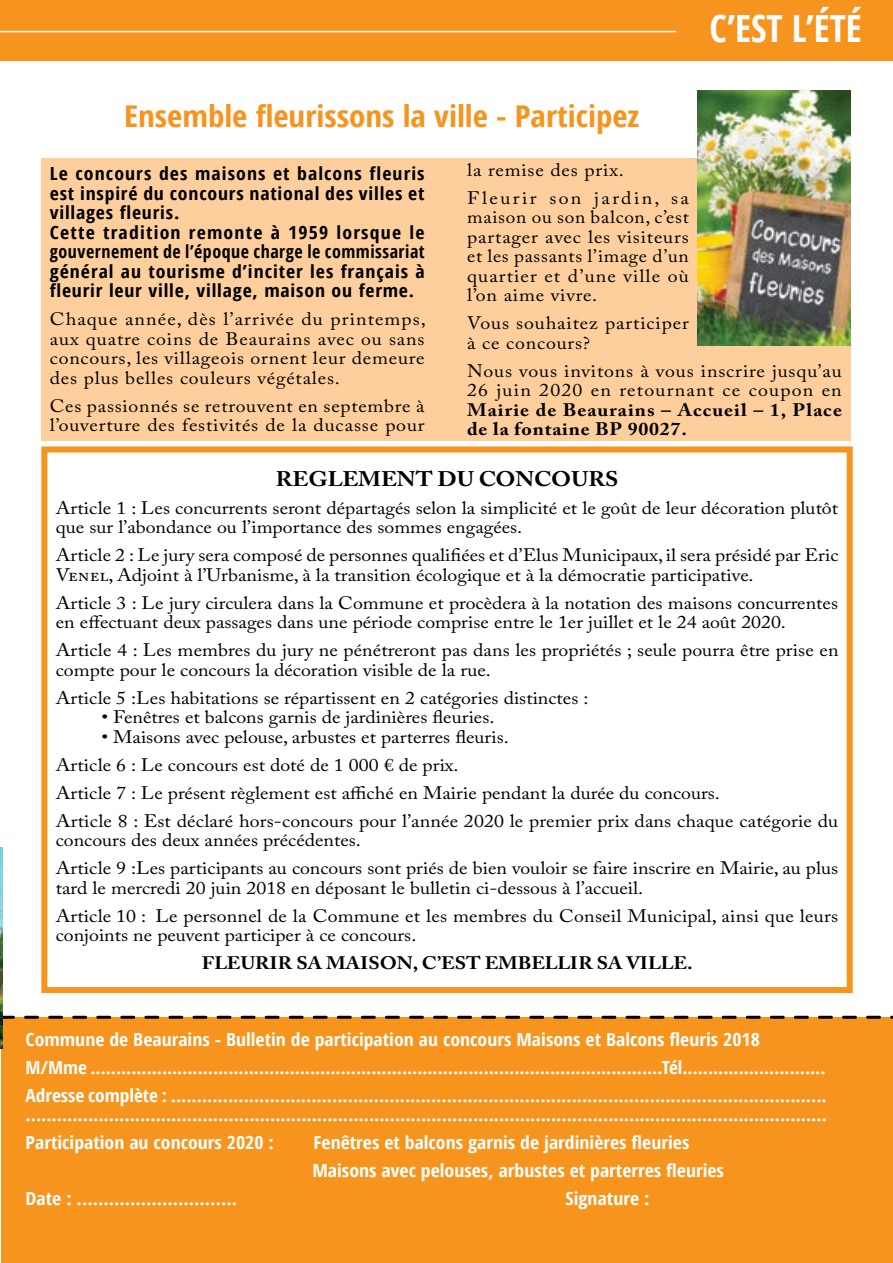
<style>
.page{position:relative;width:893px;height:1263px;background:#fff}
.page>*{position:absolute;margin:0;border:0;box-sizing:border-box;transform-origin:0 0}
.t1{font:700 37.5px "Open Sans Condensed";color:#fff}
.t2{font:700 30px "Open Sans Condensed";color:#f7941e;scale:1.1 1}
.t3{font:700 21px "Adobe Caslon Pro";letter-spacing:-.005em;color:#000;scale:1.1 1}
.t4{font:18px/19.5px "Adobe Caslon Pro";color:#000;scale:1.1 1}
.t5{font:700 18px/28px "Open Sans Condensed";color:#fff;scale:1.1 1}
.t6{font:700 18px/19.5px "Open Sans Condensed";letter-spacing:.04em;color:#000;scale:1.1 1}
.t7{font:700 18px/28px "Open Sans Condensed";color:#fff;scale:1.08 1}
.t8{font:18px/19.5px "Adobe Caslon Pro";color:#000;text-align:justify;scale:1.07 1}
.t9{font:18px/19.5px "Adobe Caslon Pro";color:#000;scale:1.09 1}
.t10{font:18px/19.5px "Adobe Caslon Pro";letter-spacing:.06em;color:#000;scale:1.1 1}
.t11{font:700 18px/19.5px "Adobe Caslon Pro";letter-spacing:.04em;color:#000;scale:1.1 1}
.t12{font:700 18px "Adobe Caslon Pro";color:#000;scale:1.1 1}
</style>
<div class="page">
<div style="left:1px;top:1017px;width:892px;height:246px;background:#f7941e"></div>
<div style="left:0;top:0;width:893px;height:61px;background:#f7941e"></div>
<div style="left:41px;top:158px;width:809px;height:282px;background:#fecf9c"></div>
<div style="left:41px;top:446px;width:812px;height:547px;border:6px solid #f7941e"></div>
<svg style="left:2px;top:1016px;width:891px;height:3px"></svg>
<hr style="left:0;top:31px;width:676px;height:1px;background:#fff">
<img style="left:697px;top:90px;width:153px;height:256px">
<img style="left:0;top:848px;width:2px;height:201px">
<h2 class="t2" style="left:124px;top:96px;width:470px">Ensemble fleurissons la ville - Participez</h2>
<h1 class="t1" style="left:709px;top:2px;width:154px">C’est l’été</h1>
<p class="t6" style="left:50px;top:164px;width:342px">Le concours des maisons et balcons fleuris est inspiré du concours national des villes et villages fleuris.<br>Cette tradition remonte à 1959 lorsque le gouvernement de l’époque charge le commissariat général au tourisme d’inciter les français à fleurir leur ville, village, maison ou ferme.</p>
<p class="t4" style="left:50px;top:309px;width:343px;text-align:justify">Chaque année, dès l’arrivée du printemps, aux quatre coins de Beaurains avec ou sans concours, les villageois ornent leur demeure des plus belles couleurs végétales.</p>
<p class="t9" style="left:50px;top:396px;width:345px">Ces passionnés se retrouvent en septembre à l’ouverture des festivités de la ducasse pour</p>
<p class="t4" style="left:467px;top:156px;width:203px;line-height:28px">la remise des prix.<br>Fleurir son jardin, sa</p>
<p class="t8" style="left:467px;top:207px;width:209px">maison ou son balcon, c’est partager avec les visiteurs et les passants l’image d’un quartier et d’une ville où l’on aime vivre.</p>
<p class="t4" style="left:467px;top:313px;width:203px">Vous souhaitez participer à ce concours?</p>
<p class="t10" style="left:467px;top:361px;width:342px">Nous vous invitons à vous inscrire jusqu’au<br>26 juin 2020 en retournant ce coupon en</p>
<p class="t11" style="left:467px;top:400px;width:342px">Mairie de Beaurains – Accueil – 1, Place de la fontaine BP 90027.</p>
<p class="t3" style="left:276px;top:466px;width:65px">REGLEMEN</p>
<p class="t3" style="left:416px;top:466px;width:186px">T DU CONCOURS</p>
<p class="t4" style="left:56px;top:498px;width:713px">Article 1 : Les concurrents seront départagés selon la simplicité et le goût de leur décoration plutôt que sur l’abondance ou l’importance des sommes engagées.</p>
<p class="t4" style="left:56px;top:545px;width:713px">Article 2 : Le jury sera composé de personnes qualifiées et d’Elus Municipaux, il sera présidé par Eric<br>Venel, Adjoint à l’Urbanisme, à la transition écologique et à la démocratie participative.</p>
<p class="t4" style="left:56px;top:593px;width:713px">Article 3 : Le jury circulera dans la Commune et procèdera à la notation des maisons concurrentes en effectuant deux passages dans une période comprise entre le 1er juillet et le 24 août 2020.</p>
<p class="t4" style="left:56px;top:640px;width:713px">Article 4 : Les membres du jury ne pénétreront pas dans les propriétés ; seule pourra être prise en compte pour le concours la décoration visible de la rue.</p>
<p class="t4" style="left:56px;top:688px;width:486px">Article 5 :Les habitations se répartissent en 2 catégories distinctes :</p>
<p class="t4" style="left:101px;top:707px;width:359px">• Fenêtres et balcons garnis de jardinières fleuries.</p>
<p class="t4" style="left:56px;top:722px;width:713px;line-height:28px;text-indent:45px">• Maisons avec pelouse, arbustes et parterres fleuris.<br>Article 6 : Le concours est doté de 1 000 € de prix.<br>Article 7 : Le présent règlement est affiché en Mairie pendant la durée du concours.<br>Article 8 : Est déclaré hors-concours pour l’année 2020 le premier prix dans chaque catégorie du</p>
<p class="t4" style="left:56px;top:826px;width:713px;line-height:28px">concours des deux années précédentes.<br>Article 9 :Les participants au concours sont priés de bien vouloir se faire inscrire en Mairie, au plus</p>
<p class="t4" style="left:56px;top:873px;width:713px;line-height:28px">tard le mercredi 20 juin 2018 en déposant le bulletin ci-dessous à l’accueil.<br>Article 10 : Le personnel de la Commune et les membres du Conseil Municipal, ainsi que leurs</p>
<p class="t4" style="left:56px;top:925px;width:329px">conjoints ne peuvent participer à ce concours.</p>
<p class="t12" style="left:202px;top:952px;width:313px">FLEURIR SA MAISON, C’EST EMBELL</p>
<p class="t11" style="left:570px;top:953px;width:84px">IR SA VILLE</p>
<p class="t11" style="left:687px;top:953px;width:7px">.</p>
<p class="t5" style="left:26px;top:1025px;width:730px">Commune de Beaurains - Bulletin de participation au concours Maisons et Balcons fleuris 2018<br>M/Mme ................................................................................................................Tél............................<br>Adresse complète : ..............................................................................................................................</p>
<p class="t7" style="left:26px;top:1100px;width:743px">..........................................................................................................................................................<br>Participation au concours 2020 :</p>
<p class="t5" style="left:312px;top:1128px;width:376px">Fenêtres et balcons garnis de jardinières fleuries<br>Maisons avec pelouses, arbustes et parterres fleuries</p>
<p class="t5" style="left:26px;top:1184px;width:194px">Date : ..............................</p>
<p class="t5" style="left:566px;top:1184px;width:78px">Signature :</p>
</div>
